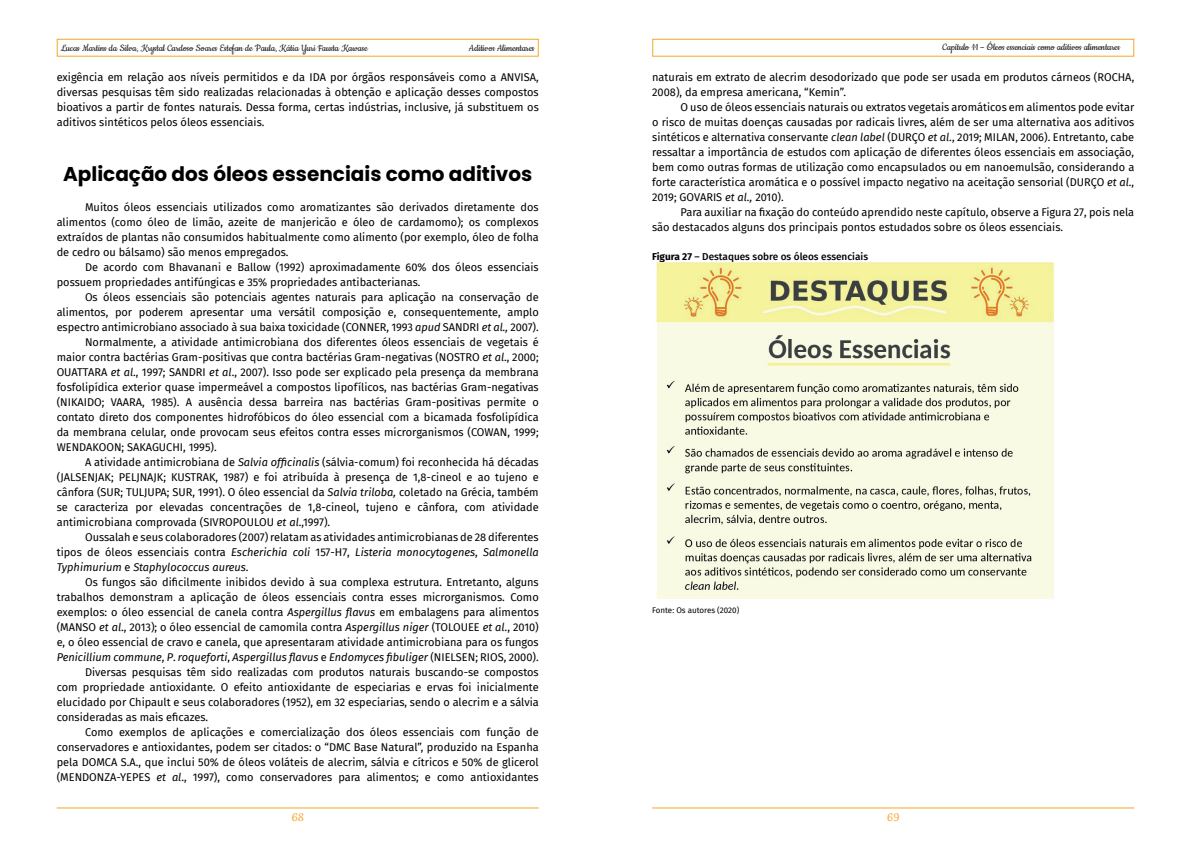
<style>
.page{position:relative;width:1191px;height:842px;background:#fff}
.page>*{position:absolute;margin:0;border:0;box-sizing:border-box;transform-origin:0 0}
.t1{font:700 20px "Poppins";color:#000001}
.t2{font:14px "Cookie";color:#f7a528}
.t3{font:11px/15px "Fira Sans";color:#000001;text-align:justify}
.t4{font:italic 11px "Fira Sans";color:#000001}
.t5{font:11px "Cookie";color:#231f20}
.t6{font:500 10px "Fira Sans";color:#000001}
.t7{font:8px "Fira Sans";color:#000001}
.s1{font-style:italic}
.s2{font-style:normal}
.s3{font-weight:700}
</style>
<div class="page">
<div style="left:652px;top:39px;width:482px;height:18px;border:1px solid #f7a528"></div>
<div style="left:57px;top:39px;width:482px;height:18px;border:1px solid #f7a528"></div>
<hr style="left:652px;top:807px;width:482px;height:1px;background:#f7a528">
<hr style="left:57px;top:807px;width:482px;height:1px;background:#f7a528">
<img style="left:656px;top:263px;width:398px;height:336px">
<p class="t5" style="left:61px;top:42px;width:308px">Lucas Martins da Silva, Krystal Cardoso Soares Estefan de Paula, Kátia Yuri Fausta Kawase</p>
<p class="t5" style="left:469px;top:42px;width:67px">Aditivos Alimentares</p>
<p class="t3" style="left:57px;top:70px;width:483px">exigência em relação aos níveis permitidos e da IDA por órgãos responsáveis como a ANVISA, diversas pesquisas têm sido realizadas relacionadas à obtenção e aplicação desses compostos bioativos a partir de fontes naturais. Dessa forma, certas indústrias, inclusive, já substituem os aditivos sintéticos pelos óleos essenciais.</p>
<h1 class="t1" style="left:63px;top:163px;width:471px">Aplicação dos óleos essenciais como aditivos</h1>
<p class="t3" style="left:57px;top:200px;width:483px;text-indent:28px">Muitos óleos essenciais utilizados como aromatizantes são derivados diretamente dos alimentos (como óleo de limão, azeite de manjericão e óleo de cardamomo); os complexos extraídos de plantas não consumidos habitualmente como alimento (por exemplo, óleo de folha de cedro ou bálsamo) são menos empregados.</p>
<p class="t3" style="left:57px;top:260px;width:483px;text-indent:28px">De acordo com Bhavanani e Ballow (1992) aproximadamente 60% dos óleos essenciais possuem propriedades antifúngicas e 35% propriedades antibacterianas.</p>
<p class="t3" style="left:85px;top:290px;width:455px">Os óleos essenciais são potenciais agentes naturais para aplicação na conservação de</p>
<p class="t3" style="left:57px;top:305px;width:483px">alimentos, por poderem apresentar uma versátil composição e, consequentemente, amplo</p>
<p class="t3" style="left:57px;top:320px;width:483px">espectro antimicrobiano associado à sua baixa toxicidade (CONNER, 1993 <span class="s1">apud</span> SANDRI <span class="s1">et al.,</span> 2007).</p>
<p class="t3" style="left:85px;top:335px;width:455px">Normalmente, a atividade antimicrobiana dos diferentes óleos essenciais de vegetais é</p>
<p class="t3" style="left:57px;top:350px;width:483px">maior contra bactérias Gram-positivas que contra bactérias Gram-negativas (NOSTRO <span class="s1">et al</span>., 2000;</p>
<p class="t3" style="left:57px;top:365px;width:483px">OUATTARA <span class="s1">et al</span>., 1997; SANDRI <span class="s1">et al</span>., 2007). Isso pode ser explicado pela presença da membrana</p>
<p class="t3" style="left:57px;top:380px;width:483px">fosfolipídica exterior quase impermeável a compostos lipofílicos, nas bactérias Gram-negativas</p>
<p class="t3" style="left:57px;top:395px;width:483px">(NIKAIDO; VAARA, 1985). A ausência dessa barreira nas bactérias Gram-positivas permite o</p>
<p class="t3" style="left:57px;top:410px;width:483px">contato direto dos componentes hidrofóbicos do óleo essencial com a bicamada fosfolipídica</p>
<p class="t3" style="left:57px;top:425px;width:483px">da membrana celular, onde provocam seus efeitos contra esses microrganismos (COWAN, 1999;</p>
<p class="t3" style="left:57px;top:440px;width:161px">WENDAKOON; SAKAGUCHI, 1995).</p>
<p class="t3" style="left:85px;top:455px;width:455px">A atividade antimicrobiana de <span class="s1">Salvia officinalis</span> (sálvia-comum) foi reconhecida há décadas</p>
<p class="t3" style="left:57px;top:470px;width:483px">(JALSENJAK; PELJNAJK; KUSTRAK, 1987) e foi atribuída à presença de 1,8-cineol e ao tujeno e</p>
<p class="t3" style="left:57px;top:485px;width:483px">cânfora (SUR; TULJUPA; SUR, 1991). O óleo essencial da <span class="s1">Salvia triloba,</span> coletado na Grécia, também</p>
<p class="t3" style="left:57px;top:500px;width:483px">se caracteriza por elevadas concentrações de 1,8-cineol, tujeno e cânfora, com atividade</p>
<p class="t3" style="left:57px;top:515px;width:275px">antimicrobiana comprovada (SIVROPOULOU <span class="s1">et al</span>.,1997).</p>
<p class="t3" style="left:85px;top:530px;width:455px">Oussalah e seus colaboradores (2007) relatam as atividades antimicrobianas de 28 diferentes</p>
<p class="t4" style="left:57px;top:544px;width:483px"><span class="s2">tipos de óleos essenciais contra</span> Escherichia coli <span class="s2">157-H7,</span> Listeria monocytogenes<span class="s2">,</span> Salmonella</p>
<p class="t4" style="left:57px;top:559px;width:193px">Typhimurium <span class="s2">e</span> Staphylococcus aureus<span class="s2">.</span></p>
<p class="t3" style="left:85px;top:575px;width:455px">Os fungos são dificilmente inibidos devido à sua complexa estrutura. Entretanto, alguns</p>
<p class="t3" style="left:57px;top:590px;width:483px">trabalhos demonstram a aplicação de óleos essenciais contra esses microrganismos. Como</p>
<p class="t3" style="left:57px;top:605px;width:483px">exemplos: o óleo essencial de canela contra <span class="s1">Aspergillus flavus</span> em embalagens para alimentos</p>
<p class="t3" style="left:57px;top:620px;width:483px">(MANSO <span class="s1">et al</span>., 2013); o óleo essencial de camomila contra <span class="s1">Aspergillus niger</span> (TOLOUEE <span class="s1">et al.</span>, 2010)</p>
<p class="t3" style="left:57px;top:635px;width:483px">e, o óleo essencial de cravo e canela, que apresentaram atividade antimicrobiana para os fungos</p>
<p class="t4" style="left:57px;top:649px;width:483px">Penicillium commune<span class="s2">,</span> P<span class="s2">.</span> roqueforti<span class="s2">,</span> Aspergillus flavus <span class="s2">e</span> Endomyces fibuliger <span class="s2">(NIELSEN; RIOS, 2000).</span></p>
<p class="t3" style="left:85px;top:665px;width:455px">Diversas pesquisas têm sido realizadas com produtos naturais buscando-se compostos</p>
<p class="t3" style="left:57px;top:680px;width:483px">com propriedade antioxidante. O efeito antioxidante de especiarias e ervas foi inicialmente</p>
<p class="t3" style="left:57px;top:695px;width:483px">elucidado por Chipault e seus colaboradores (1952), em 32 especiarias, sendo o alecrim e a sálvia</p>
<p class="t3" style="left:57px;top:710px;width:153px">consideradas as mais eficazes.</p>
<p class="t3" style="left:85px;top:725px;width:455px">Como exemplos de aplicações e comercialização dos óleos essenciais com função de</p>
<p class="t3" style="left:57px;top:740px;width:483px">conservadores e antioxidantes, podem ser citados: o “DMC Base Natural”, produzido na Espanha</p>
<p class="t3" style="left:57px;top:755px;width:483px">pela DOMCA S.A., que inclui 50% de óleos voláteis de alecrim, sálvia e cítricos e 50% de glicerol</p>
<p class="t3" style="left:57px;top:770px;width:483px">(MENDONZA-YEPES <span class="s1">et al</span>., 1997), como conservadores para alimentos; e como antioxidantes</p>
<p class="t2" style="left:292px;top:810px;width:13px">68</p>
<p class="t5" style="left:942px;top:41px;width:179px">Capítulo 11 – Óleos essenciais como aditivos alimentares</p>
<p class="t3" style="left:652px;top:70px;width:483px">naturais em extrato de alecrim desodorizado que pode ser usada em produtos cárneos (ROCHA,<br>2008), da empresa americana, “Kemin”.</p>
<p class="t3" style="left:652px;top:100px;width:483px;text-indent:28px">O uso de óleos essenciais naturais ou extratos vegetais aromáticos em alimentos pode evitar o risco de muitas doenças causadas por radicais livres, além de ser uma alternativa aos aditivos sintéticos e alternativa conservante <span class="s1">clean label</span> (DURÇO <span class="s1">et al.</span>, 2019; MILAN, 2006). Entretanto, cabe ressaltar a importância de estudos com aplicação de diferentes óleos essenciais em associação, bem como outras formas de utilização como encapsulados ou em nanoemulsão, considerando a forte característica aromática e o possível impacto negativo na aceitação sensorial (DURÇO <span class="s1">et al.</span>, 2019; GOVARIS <span class="s1">et al.,</span> 2010).</p>
<p class="t3" style="left:652px;top:205px;width:483px;text-indent:28px">Para auxiliar na fixação do conteúdo aprendido neste capítulo, observe a Figura 27, pois nela são destacados alguns dos principais pontos estudados sobre os óleos essenciais.</p>
<p class="t6" style="left:652px;top:249px;width:217px"><span class="s3">Figura 27</span> – Destaques sobre os óleos essenciais</p>
<p class="t7" style="left:652px;top:604px;width:89px">Fonte: Os autores (2020)</p>
<p class="t2" style="left:887px;top:810px;width:14px">69</p>
</div>
